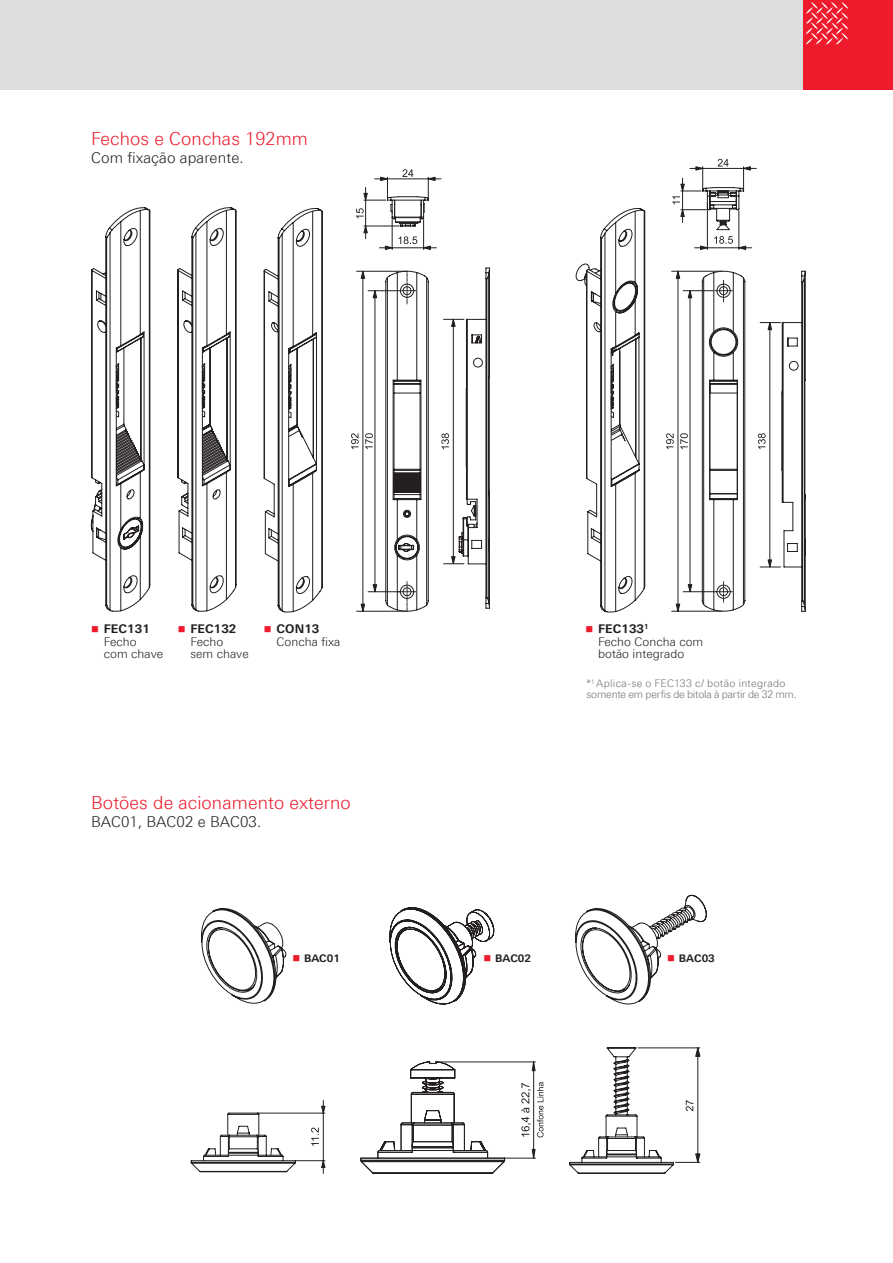
<style>
.page{position:relative;width:893px;height:1263px;background:#fff}
.page>*{position:absolute;margin:0;border:0;box-sizing:border-box;transform-origin:0 0}
.t1{font:300 18px "LT Univers Basic";letter-spacing:.005em;color:#ee1b2d}
.t2{font:300 15px "LT Univers Basic";letter-spacing:.005em;color:#231f20}
.t3{font:300 12px "LT Univers Basic";letter-spacing:.005em;color:#231f20}
.t4{font:700 12px "LT Univers Basic";letter-spacing:.005em;color:#231f20}
.H2_Headline{font:300 10.5px "LT Univers Basic";letter-spacing:-.01em;color:#717275}
.H2_Headline-2{font:300 10.5px "LT Univers Basic";letter-spacing:.025em;color:#717275}
.t5{font:700 10.5px "LT Univers Basic";color:#231f20}
.s1{color:#ee1b2d}
</style>
<div class="page">
<div style="left:0;top:0;width:893px;height:89px;background:#dcdddf"></div>
<div style="left:804px;top:0;width:89px;height:89px;background:#ee1b2d"></div>
<svg style="left:806px;top:2px;width:42px;height:43px"></svg>
<svg style="left:201px;top:908px;width:85px;height:96px"></svg>
<svg style="left:191px;top:1100px;width:135px;height:74px"></svg>
<svg style="left:389px;top:907px;width:105px;height:98px"></svg>
<svg style="left:537px;top:1082px;width:6px;height:55px"></svg>
<svg style="left:521px;top:1083px;width:10px;height:54px"></svg>
<hr style="left:504px;top:1158px;width:31px;height:1px;background:#231f20">
<hr style="left:437px;top:1062px;width:98px;height:1px;background:#231f20">
<hr style="left:533px;top:1062px;width:1px;height:96px;background:#231f20">
<svg style="left:532px;top:1061px;width:4px;height:10px"></svg>
<svg style="left:532px;top:1149px;width:4px;height:10px"></svg>
<svg style="left:360px;top:1061px;width:146px;height:113px"></svg>
<svg style="left:575px;top:894px;width:132px;height:111px"></svg>
<svg style="left:569px;top:1047px;width:131px;height:127px"></svg>
<svg style="left:385px;top:271px;width:44px;height:341px"></svg>
<hr style="left:368px;top:591px;width:32px;height:1px;background:#231f20">
<hr style="left:375px;top:291px;width:1px;height:301px;background:#231f20">
<svg style="left:373px;top:584px;width:4px;height:9px"></svg>
<svg style="left:365px;top:433px;width:8px;height:16px"></svg>
<hr style="left:357px;top:611px;width:50px;height:1px;background:#231f20">
<hr style="left:363px;top:271px;width:1px;height:340px;background:#231f20">
<svg style="left:361px;top:604px;width:4px;height:8px"></svg>
<svg style="left:351px;top:433px;width:8px;height:16px"></svg>
<hr style="left:368px;top:290px;width:30px;height:1px;background:#231f20">
<svg style="left:373px;top:290px;width:4px;height:8px"></svg>
<hr style="left:357px;top:271px;width:50px;height:1px;background:#231f20">
<svg style="left:361px;top:270px;width:4px;height:9px"></svg>
<svg style="left:441px;top:268px;width:49px;height:341px"></svg>
<svg style="left:356px;top:169px;width:85px;height:81px"></svg>
<svg style="left:758px;top:271px;width:48px;height:341px"></svg>
<svg style="left:666px;top:270px;width:79px;height:342px"></svg>
<hr style="left:690px;top:168px;width:66px;height:1px;background:#231f20">
<hr style="left:707px;top:211px;width:1px;height:38px;background:#231f20">
<hr style="left:739px;top:211px;width:1px;height:38px;background:#231f20">
<hr style="left:695px;top:248px;width:57px;height:1px;background:#231f20">
<svg style="left:700px;top:236px;width:46px;height:14px"></svg>
<svg style="left:672px;top:159px;width:79px;height:71px"></svg>
<svg style="left:91px;top:207px;width:59px;height:404px"></svg>
<svg style="left:177px;top:207px;width:59px;height:404px"></svg>
<svg style="left:264px;top:208px;width:59px;height:404px"></svg>
<svg style="left:576px;top:208px;width:69px;height:404px"></svg>
<p class="t1" style="left:91px;top:128px;width:218px">Fechos e Conchas 192mm</p>
<p class="t2" style="left:91px;top:149px;width:154px">Com fixação aparente.</p>
<p class="t4" style="left:91px;top:621px;width:60px"><span class="s1">■</span> FEC131</p>
<p class="t3" style="left:104px;top:634px;width:34px">Fecho</p>
<p class="t3" style="left:104px;top:647px;width:61px">com chave</p>
<p class="t4" style="left:178px;top:621px;width:60px"><span class="s1">■</span> FEC132</p>
<p class="t3" style="left:190px;top:634px;width:34px">Fecho</p>
<p class="t3" style="left:190px;top:647px;width:60px">sem chave</p>
<p class="t4" style="left:264px;top:621px;width:57px"><span class="s1">■</span> CON13</p>
<p class="t3" style="left:277px;top:634px;width:65px">Concha fixa</p>
<p class="t1" style="left:91px;top:792px;width:261px">Botões de acionamento externo</p>
<p class="t2" style="left:91px;top:812px;width:172px">BAC01, BAC02 e BAC03.</p>
<p class="t4" style="left:585px;top:621px;width:65px"><span class="s1">■</span> FEC133<sup>1</sup></p>
<p class="t3" style="left:598px;top:634px;width:107px">Fecho Concha com</p>
<p class="t3" style="left:598px;top:647px;width:88px">botão integrado</p>
<p class="H2_Headline-2" style="left:586px;top:677px;width:201px">*<sup>1</sup> Aplica-se o FEC133 c/ botão integrado</p>
<p class="H2_Headline" style="left:586px;top:688px;width:212px">somente em perfis de bitola à partir de 32 mm.</p>
<p class="t5" style="left:292px;top:952px;width:49px"><span class="s1">■</span> BAC01</p>
<p class="t5" style="left:484px;top:952px;width:49px"><span class="s1">■</span> BAC02</p>
<p class="t5" style="left:667px;top:952px;width:49px"><span class="s1">■</span> BAC03</p>
</div>
